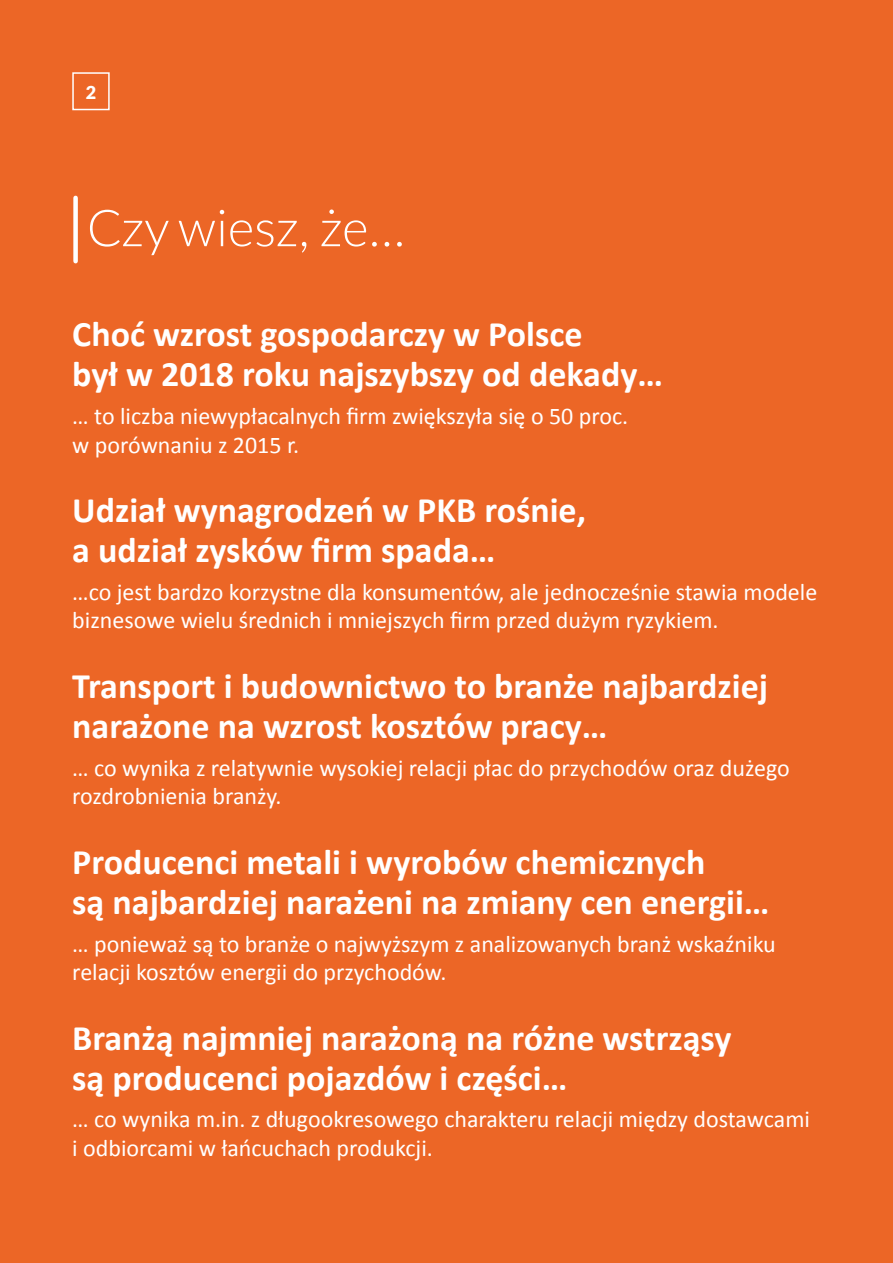
<style>
.page{position:relative;width:893px;height:1263px;background:#ec6626}
.page>*{position:absolute;margin:0;border:0;box-sizing:border-box;transform-origin:0 0}
.t1{font:300 51px "Lato";color:#fff}
.t2{font:700 36px/40.5px "Calibri";color:#fff}
.t3{font:24px/28.8px "Calibri";color:#fff}
.t4{font:900 18px "Lato";color:#fff}
</style>
<div class="page">
<div style="left:72px;top:72px;width:38px;height:38px;border:2px solid #fff"></div>
<div style="left:73px;top:198px;width:5px;height:63px;background:#fff"></div>
<p class="t4" style="left:86px;top:82px;width:12px">2</p>
<h1 class="t1" style="left:87px;top:192px;width:320px">Czy wiesz, że…</h1>
<h2 class="t2" style="left:72px;top:312px;width:592px">Choć wzrost gospodarczy w Polsce<br>był w 2018 roku najszybszy od dekady…</h2>
<p class="t3" style="left:72px;top:401px;width:557px">… to liczba niewypłacalnych firm zwiększyła się o 50 proc. w porównaniu z 2015 r.</p>
<h2 class="t2" style="left:72px;top:488px;width:515px">Udział wynagrodzeń w PKB rośnie, a udział zysków firm spada…</h2>
<p class="t3" style="left:72px;top:577px;width:747px">…co jest bardzo korzystne dla konsumentów, ale jednocześnie stawia modele biznesowe wielu średnich i mniejszych firm przed dużym ryzykiem.</p>
<h2 class="t2" style="left:72px;top:664px;width:697px">Transport i budownictwo to branże najbardziej narażone na wzrost kosztów pracy…</h2>
<p class="t3" style="left:72px;top:752px;width:719px">… co wynika z relatywnie wysokiej relacji płac do przychodów oraz dużego rozdrobnienia branży.</p>
<h2 class="t2" style="left:72px;top:840px;width:699px">Producenci metali i wyrobów chemicznych<br>są najbardziej narażeni na zmiany cen energii…</h2>
<p class="t3" style="left:72px;top:928px;width:705px">… ponieważ są to branże o najwyższym z analizowanych branż wskaźniku relacji kosztów energii do przychodów.</p>
<h2 class="t2" style="left:72px;top:1016px;width:661px">Branżą najmniej narażoną na różne wstrząsy są producenci pojazdów i części…</h2>
<p class="t3" style="left:72px;top:1104px;width:739px">… co wynika m.in. z długookresowego charakteru relacji między dostawcami i odbiorcami w łańcuchach produkcji.</p>
</div>
